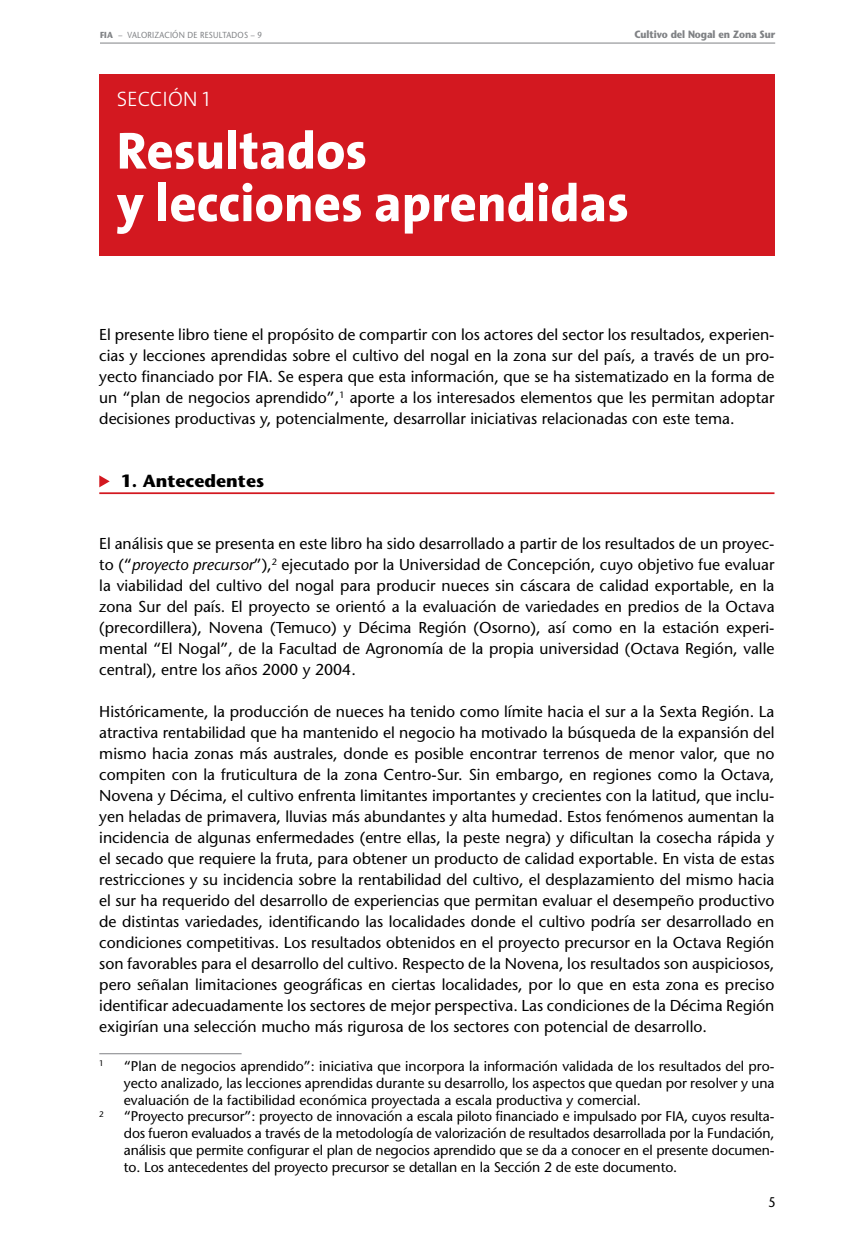
<style>
.page{position:relative;width:844px;height:1241px;background:#fff}
.page>*{position:absolute;margin:0;border:0;box-sizing:border-box;transform-origin:0 0}
.t1{font:800 52.5px/52.5px "The Sans";color:#fff}
.t2{font:21px "The Sans Light Caps";color:#fff}
.t3{font:700 17.5px "Stone Sans";color:#000}
.t4{font:15.75px/21px "Stone Sans";color:#000;text-align:justify}
.t5{font:14px/16.8px "Stone Sans";letter-spacing:-.01em;color:#000;text-align:justify}
.t6{font:14px "Stone Sans";letter-spacing:-.01em;color:#000;scale:.9 1}
.t7{font:700 10.5px "Stone Sans";letter-spacing:-.01em;color:#808285;scale:.9 1}
.t8{font:8.75px "Stone Sans";color:#808285;scale:.9 1}
.t9{font:8.05px "Stone Sans";color:#000}
.s1{font-weight:700}
.s2{font-style:italic}
</style>
<div class="page">
<hr style="left:100px;top:43px;width:675px;height:1px;background:#808285">
<div style="left:99px;top:74px;width:675px;height:182px;background:#d31820"></div>
<hr style="left:99px;top:1053px;width:142px;height:1px;background:#808285">
<hr style="left:99px;top:492px;width:675px;height:2px;background:#d31820">
<svg style="left:99px;top:475px;width:11px;height:12px"></svg>
<p class="t8" style="left:100px;top:29px;width:42px"><span class="s1">FIA</span> – Valorizaci</p>
<p class="t8" style="left:172px;top:29px;width:43px">ón de Resultados</p>
<p class="t8" style="left:251px;top:29px;width:14px">– 9</p>
<p class="t7" style="left:634px;top:28px;width:158px">Cultivo del Nogal en Zona Sur</p>
<h2 class="t2" style="left:117px;top:81px;width:95px">SECCIÓN 1</h2>
<h1 class="t1" style="left:117px;top:123px;width:513px">Resultados<br>y lecciones aprendidas</h1>
<p class="t4" style="left:99px;top:324px;width:676px">El presente libro tiene el propósito de compartir con los actores del sector los resultados, experien&shy;cias y lecciones aprendidas sobre el cultivo del nogal en la zona sur del país, a través de un pro&shy;yecto financiado por FIA. Se espera que esta información, que se ha sistematizado en la forma de un “plan de negocios aprendido”,<sup>1</sup> aporte a los interesados elementos que les permitan adoptar decisiones productivas y, potencialmente, desarrollar iniciativas relacionadas con este tema.</p>
<p class="t3" style="left:121px;top:470px;width:145px">1. Antecedentes</p>
<p class="t4" style="left:99px;top:533px;width:676px">El análisis que se presenta en este libro ha sido desarrollado a partir de los resultados de un proyec&shy;to (“<span class="s2">proyecto precursor</span>”),<sup>2</sup> ejecutado por la Universidad de Concepción, cuyo objetivo fue evaluar la viabilidad del cultivo del nogal para producir nueces sin cáscara de calidad exportable, en la zona Sur del país. El proyecto se orientó a la evaluación de variedades en predios de la Octava (precordillera), Novena (Temuco) y Décima Región (Osorno), así como en la estación experi&shy;mental “El Nogal”, de la Facultad de Agronomía de la propia universidad (Octava Región, valle central), entre los años 2000 y 2004.</p>
<p class="t4" style="left:99px;top:701px;width:676px">Históricamente, la producción de nueces ha tenido como límite hacia el sur a la Sexta Región. La atractiva rentabilidad que ha mantenido el negocio ha motivado la búsqueda de la expansión del mismo hacia zonas más australes, donde es posible encontrar terrenos de menor valor, que no compiten con la fruticultura de la zona Centro-Sur. Sin embargo, en regiones como la Octava, Novena y Décima, el cultivo enfrenta limitantes importantes y crecientes con la latitud, que inclu&shy;yen heladas de primavera, lluvias más abundantes y alta humedad. Estos fenómenos aumentan la incidencia de algunas enfermedades (entre ellas, la peste negra) y dificultan la cosecha rápida y el secado que requiere la fruta, para obtener un producto de calidad exportable. En vista de estas restricciones y su incidencia sobre la rentabilidad del cultivo, el desplazamiento del mismo hacia el sur ha requerido del desarrollo de experiencias que permitan evaluar el desempeño productivo de distintas variedades, identificando las localidades donde el cultivo podría ser desarrollado en condiciones competitivas. Los resultados obtenidos en el proyecto precursor en la Octava Región son favorables para el desarrollo del cultivo. Respecto de la Novena, los resultados son auspiciosos, pero señalan limitaciones geográficas en ciertas localidades, por lo que en esta zona es preciso identificar adecuadamente los sectores de mejor perspectiva. Las condiciones de la Décima Región exigirían una selección mucho más rigurosa de los sectores con potencial de desarrollo.</p>
<p class="t9" style="left:99px;top:1058px;width:6px">1</p>
<p class="t5" style="left:124px;top:1057px;width:652px">“Plan de negocios aprendido”: iniciativa que incorpora la información validada de los resultados del pro&shy;yecto analizado, las lecciones aprendidas durante su desarrollo, los aspectos que quedan por resolver y una evaluación de la factibilidad económica proyectada a escala productiva y comercial.</p>
<p class="t9" style="left:99px;top:1108px;width:6px">2</p>
<p class="t5" style="left:124px;top:1107px;width:652px">“Proyecto precursor”: proyecto de innovación a escala piloto financiado e impulsado por FIA, cuyos resulta&shy;dos fueron evaluados a través de la metodología de valorización de resultados desarrollada por la Fundación, análisis que permite configurar el plan de negocios aprendido que se da a conocer en el presente documen&shy;to. Los antecedentes del proyecto precursor se detallan en la Sección 2 de este documento.</p>
<p class="t6" style="left:768px;top:1193px;width:10px">5</p>
</div>
